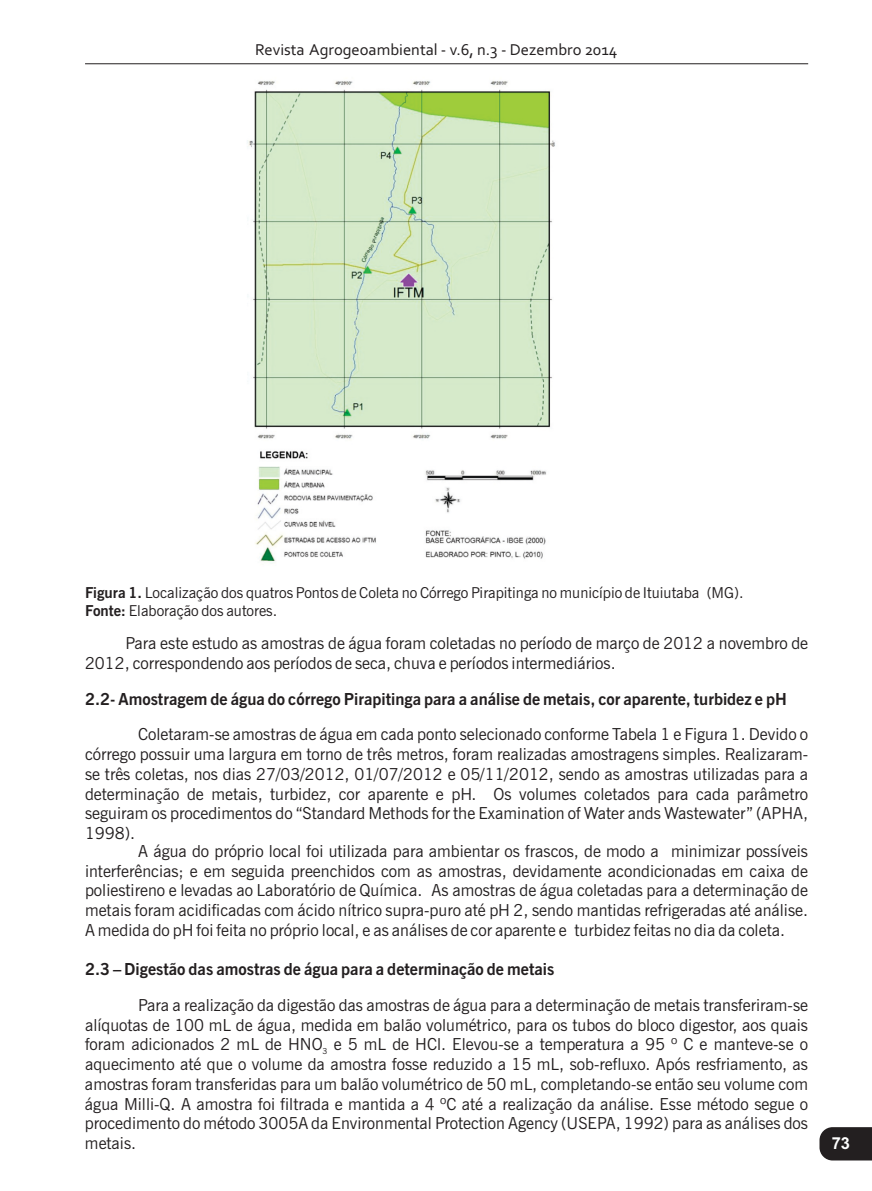
<style>
.page{position:relative;width:872px;height:1191px;background:#fff}
.page>*{position:absolute;margin:0;border:0;box-sizing:border-box;transform-origin:0 0}
.t1{font:16.5px/19.8px "News Gothic BT";color:#231f20;text-align:justify}
.t2{font:700 16.5px "News Gothic BT";color:#231f20}
.t3{font:16.5px "Corbel";color:#231f20}
.t4{font:700 16.5px "Arial";color:#fff}
.t5{font:15px/18px "News Gothic BT";color:#231f20}
.t6{font:8.25px "News Gothic BT";color:#231f20}
.s1{font-weight:700}
</style>
<div class="page">
<hr style="left:85px;top:63px;width:723px;height:1px;background:#231f20">
<svg style="left:819px;top:1127px;width:53px;height:33px;background:#2e2a2b"></svg>
<img style="left:247px;top:81px;width:308px;height:481px">
<p class="t3" style="left:255px;top:42px;width:364px">Revista Agrogeoambiental - v.6, n.3 - Dezembro 2014</p>
<p class="t5" style="left:85px;top:585px;width:660px"><span class="s1">Figura 1.</span> Localização dos quatros Pontos de Coleta no Córrego Pirapitinga no município de Ituiutaba (MG).<br><span class="s1">Fonte:</span> Elaboração dos autores.</p>
<p class="t1" style="left:85px;top:635px;width:724px;text-indent:41px">Para este estudo as amostras de água foram coletadas no período de março de 2012 a novembro de<br>2012, correspondendo aos períodos de seca, chuva e períodos intermediários.</p>
<p class="t2" style="left:85px;top:692px;width:703px">2.2- Amostragem de água do córrego Pirapitinga para a análise de metais, cor aparente, turbidez e pH</p>
<p class="t1" style="left:85px;top:726px;width:724px;text-indent:53px">Coletaram-se amostras de água em cada ponto selecionado conforme Tabela 1 e Figura 1. Devido o córrego possuir uma largura em torno de três metros, foram realizadas amostragens simples. Realizaram&shy;se três coletas, nos dias 27/03/2012, 01/07/2012 e 05/11/2012, sendo as amostras utilizadas para a determinação de metais, turbidez, cor aparente e pH. Os volumes coletados para cada parâmetro seguiram os procedimentos do “Standard Methods for the Examination of Water ands Wastewater” (APHA, 1998).</p>
<p class="t1" style="left:85px;top:842px;width:724px;text-indent:53px">A água do próprio local foi utilizada para ambientar os frascos, de modo a minimizar possíveis interferências; e em seguida preenchidos com as amostras, devidamente acondicionadas em caixa de poliestireno e levadas ao Laboratório de Química. As amostras de água coletadas para a determinação de metais foram acidificadas com ácido nítrico supra-puro até pH 2, sendo mantidas refrigeradas até análise.<br>A medida do pH foi feita no próprio local, e as análises de cor aparente e turbidez feitas no dia da coleta.</p>
<p class="t2" style="left:85px;top:962px;width:471px">2.3 – Digestão das amostras de água para a determinação de metais</p>
<p class="t1" style="left:85px;top:996px;width:724px;text-indent:53px">Para a realização da digestão das amostras de água para a determinação de metais transferiram-se alíquotas de 100 mL de água, medida em balão volumétrico, para os tubos do bloco digestor, aos quais foram adicionados 2 mL de HNO e 5 mL de HCl. Elevou-se a temperatura a 95 º C e manteve-se o</p>
<p class="t6" style="left:322px;top:1047px;width:6px">3</p>
<p class="t1" style="left:85px;top:1055px;width:724px">aquecimento até que o volume da amostra fosse reduzido a 15 mL, sob-refluxo. Após resfriamento, as amostras foram transferidas para um balão volumétrico de 50 mL, completando-se então seu volume com água Milli-Q. A amostra foi filtrada e mantida a 4 ºC até a realização da análise. Esse método segue o procedimento do método 3005A da Environmental Protection Agency (USEPA, 1992) para as análises dos metais.</p>
<p class="t4" style="left:831px;top:1137px;width:20px">73</p>
</div>
